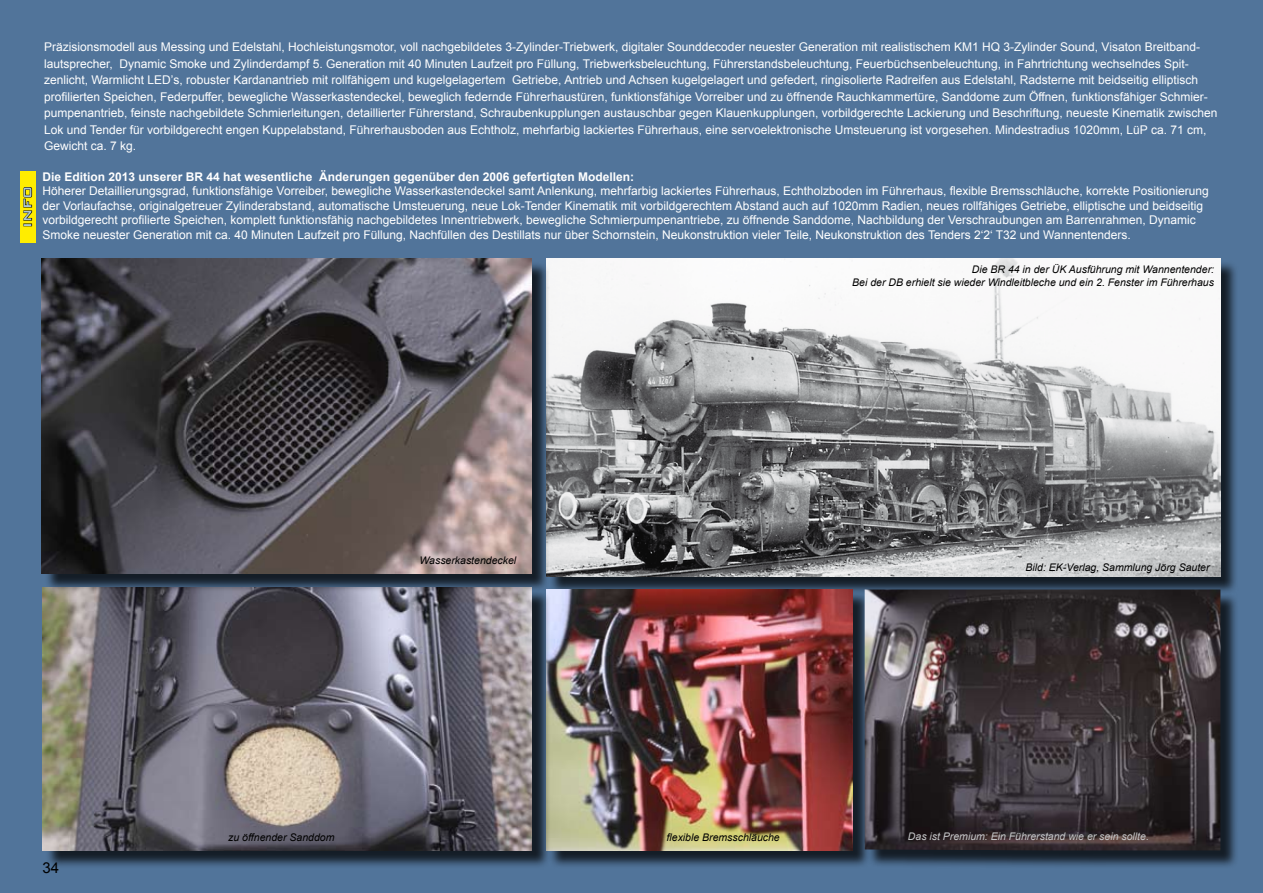
<style>
.page{position:relative;width:1263px;height:893px;background:#51749a}
.page>*{position:absolute;margin:0;border:0;box-sizing:border-box;transform-origin:0 0}
.t1{font:500 15px "Bank Gothic BT";color:#abc7d7}
.t2{font:15px "Arial";color:#000}
.t3{font:12px/16.5px "Arial";color:#fff}
.t4{font:700 12px "Arial";color:#fff}
.t5{font:italic 10.5px/12.6px "Arial";color:#000;text-align:right}
.t6{font:italic 10.5px "Arial";color:#c5c6c8}
</style>
<div class="page">
<div style="left:548px;top:261px;width:704px;height:340px;background:#000;opacity:.75"></div>
<img style="left:546px;top:258px;width:674px;height:318px">
<div style="left:549px;top:591px;width:328px;height:284px;background:#000;opacity:.75"></div>
<img style="left:556px;top:589px;width:297px;height:261px">
<div style="left:45px;top:590px;width:512px;height:285px;background:#000;opacity:.75"></div>
<img style="left:43px;top:587px;width:488px;height:263px">
<div style="left:867px;top:592px;width:378px;height:283px;background:#000;opacity:.75"></div>
<img style="left:865px;top:589px;width:355px;height:261px">
<div style="left:44px;top:261px;width:512px;height:337px;background:#000;opacity:.75"></div>
<img style="left:42px;top:259px;width:489px;height:315px">
<div style="left:20px;top:171px;width:16px;height:71px;background:#ffed00"></div>
<svg style="left:23px;top:187px;width:10px;height:39px"></svg>
<p class="t1" style="left:19px;top:228px;width:44px;rotate:-90deg">INFO</p>
<p class="t3" style="left:44px;top:39px;width:1175px">Präzisionsmodell aus Messing und Edelstahl, Hochleistungsmotor, voll nachgebildetes 3-Zylinder-Triebwerk, digitaler Sounddecoder neuester Generation mit realistischem KM1 HQ 3-Zylinder Sound, Visaton Breitband&shy;lautsprecher, Dynamic Smoke und Zylinderdampf 5. Generation mit 40 Minuten Laufzeit pro Füllung, Triebwerksbeleuchtung, Führerstandsbeleuchtung, Feuerbüchsenbeleuchtung, in Fahrtrichtung wechselndes Spit&shy;zenlicht, Warmlicht LED’s, robuster Kardanantrieb mit rollfähigem und kugelgelagertem Getriebe, Antrieb und Achsen kugelgelagert und gefedert, ringisolierte Radreifen aus Edelstahl, Radsterne mit beidseitig elliptisch profilierten Speichen, Federpuffer, bewegliche Wasserkastendeckel, beweglich federnde Führerhaustüren, funktionsfähige Vorreiber und zu öffnende Rauchkammertüre, Sanddome zum Öffnen, funktionsfähiger Schmier&shy;pumpenantrieb, feinste nachgebildete Schmierleitungen, detaillierter Führerstand, Schraubenkupplungen austauschbar gegen Klauenkupplungen, vorbildgerechte Lackierung und Beschriftung, neueste Kinematik zwischen Lok und Tender für vorbildgerecht engen Kuppelabstand, Führerhausboden aus Echtholz, mehrfarbig lackiertes Führerhaus, eine servoelektronische Umsteuerung ist vorgesehen. Mindestradius 1020mm, LüP ca. 71 cm, Gewicht ca. 7 kg.</p>
<p class="t4" style="left:43px;top:169px;width:593px">Die Edition 2013 unserer BR 44 hat wesentliche Änderungen gegenüber den 2006 gefertigten Modellen:</p>
<p class="t3" style="left:43px;top:184px;width:1168px;line-height:14.4px">Höherer Detaillierungsgrad, funktionsfähige Vorreiber, bewegliche Wasserkastendeckel samt Anlenkung, mehrfarbig lackiertes Führerhaus, Echtholzboden im Führerhaus, flexible Bremsschläuche, korrekte Positionierung der Vorlaufachse, originalgetreuer Zylinderabstand, automatische Umsteuerung, neue Lok-Tender Kinematik mit vorbildgerechtem Abstand auch auf 1020mm Radien, neues rollfähiges Getriebe, elliptische und beidseitig vorbildgerecht profilierte Speichen, komplett funktionsfähig nachgebildetes Innentriebwerk, bewegliche Schmierpumpenantriebe, zu öffnende Sanddome, Nachbildung der Verschraubungen am Barrenrahmen, Dynamic Smoke neuester Generation mit ca. 40 Minuten Laufzeit pro Füllung, Nachfüllen des Destillats nur über Schornstein, Neukonstruktion vieler Teile, Neukonstruktion des Tenders 2‘2‘ T32 und Wannentenders.</p>
<p class="t5" style="left:852px;top:264px;width:363px">Die BR 44 in der ÜK Ausführung mit Wannentender:<br>Bei der DB erhielt sie wieder Windleitbleche und ein 2. Fenster im Führerhaus</p>
<p class="t2" style="left:43px;top:858px;width:18px">34</p>
<p class="t5" style="left:420px;top:554px;width:98px">Wasserkastendeckel</p>
<p class="t5" style="left:1025px;top:561px;width:186px">Bild: EK-Verlag, Sammlung Jörg Sauter</p>
<p class="t5" style="left:228px;top:831px;width:108px">zu öffnender Sanddom</p>
<p class="t5" style="left:666px;top:831px;width:115px">flexible Bremsschläuche</p>
<p class="t6" style="left:908px;top:829px;width:242px">Das ist Premium: Ein Führerstand wie er sein sollte.</p>
</div>
